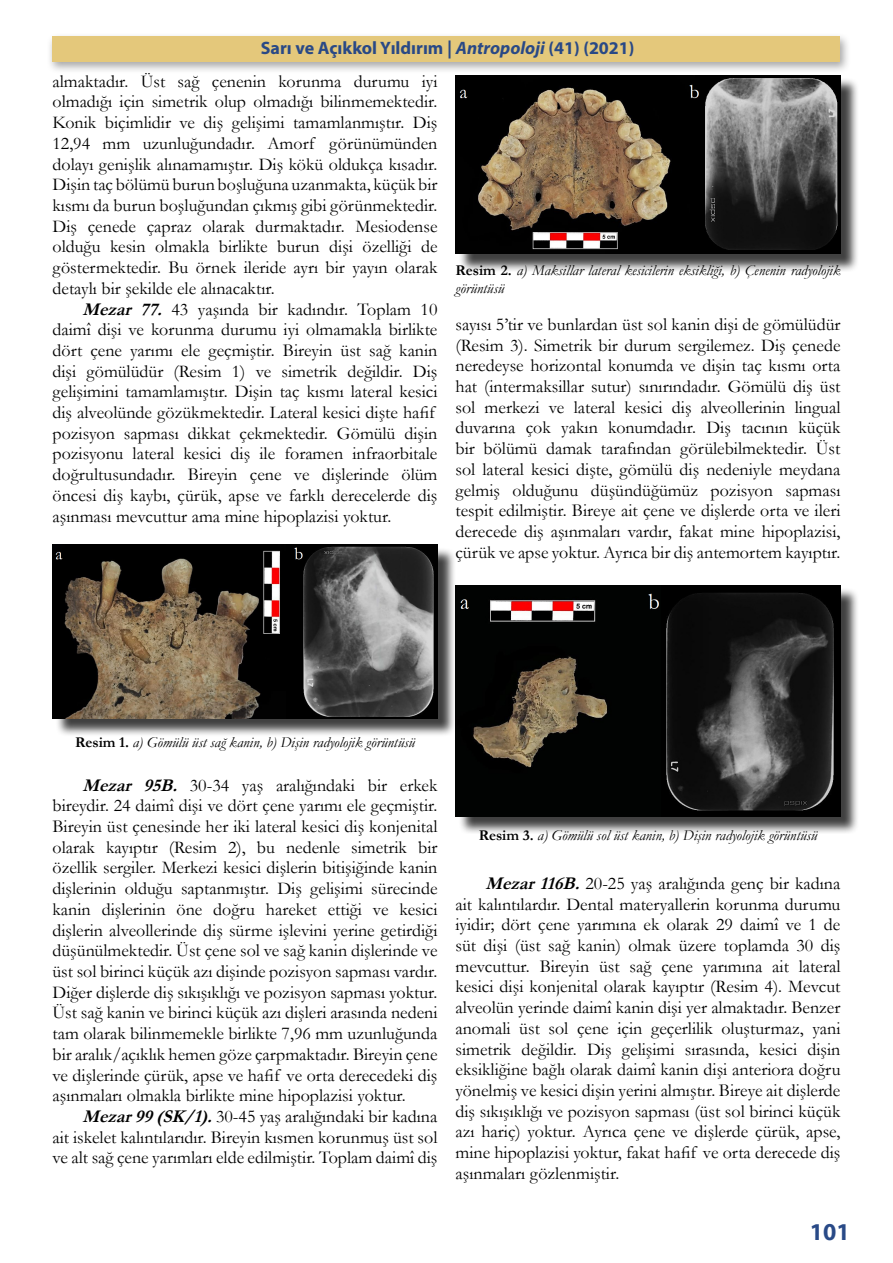
<style>
.page{position:relative;width:893px;height:1263px;background:#fff}
.page>*{position:absolute;margin:0;border:0;box-sizing:border-box;transform-origin:0 0}
.t1{font:700 24px "Myriad Pro";color:#294a87}
.Yazar_Bilgisi{font:18px/20.7px "Garamond";color:#000;text-align:justify}
.t2{font:700 18px "Myriad Pro";color:#294986}
.t3{font:italic 15px/18px "Garamond";color:#000}
.s1{font-style:italic}
.s2{font-weight:700;font-style:italic}
.s3{font-weight:700;font-style:normal}
</style>
<div class="page">
<div style="left:55px;top:547px;width:401px;height:190px;background:#000;opacity:.75"></div>
<img style="left:52px;top:545px;width:385px;height:174px">
<div style="left:46px;top:32px;width:805px;height:42px;background:#000;opacity:.35"></div>
<div style="left:52px;top:37px;width:788px;height:25px;background:#e4c87b"></div>
<div style="left:458px;top:77px;width:401px;height:195px;background:#000;opacity:.75"></div>
<img style="left:455px;top:75px;width:385px;height:179px">
<div style="left:458px;top:587px;width:401px;height:247px;background:#000;opacity:.75"></div>
<img style="left:455px;top:585px;width:385px;height:231px">
<p class="t2" style="left:261px;top:36px;width:375px">Sarı ve Açıkkol Yıldırım | <span class="s1">Antropoloji</span> (41) (2021)</p>
<p class="Yazar_Bilgisi" style="left:52px;top:70px;width:386px">almaktadır. Üst sağ çenenin korunma durumu iyi olmadığı için simetrik olup olmadığı bilinmemektedir.<br>Konik biçimlidir ve diş gelişimi tamamlanmıştır. Diş 12,94 mm uzunluğundadır. Amorf görünümünden dolayı genişlik alınamamıştır. Diş kökü oldukça kısadır.<br>Dişin taç bölümü burun boşluğuna uzanmakta, küçük bir kısmı da burun boşluğundan çıkmış gibi görünmektedir.<br>Diş çenede çapraz olarak durmaktadır. Mesiodense olduğu kesin olmakla birlikte burun dişi özelliği de göstermektedir. Bu örnek ileride ayrı bir yayın olarak detaylı bir şekilde ele alınacaktır.</p>
<p class="Yazar_Bilgisi" style="left:52px;top:298px;width:386px;text-align:left;text-indent:30px"><span class="s2">Mezar 77.</span> 43 yaşında bir kadındır. Toplam 10 daimî dişi ve korunma durumu iyi olmamakla birlikte dört çene yarımı ele geçmiştir. Bireyin üst sağ kanin dişi gömülüdür (Resim 1) ve simetrik değildir. Diş gelişimini tamamlamıştır. Dişin taç kısmı lateral kesici diş alveolünde gözükmektedir. Lateral kesici dişte hafif pozisyon sapması dikkat çekmektedir. Gömülü dişin pozisyonu lateral kesici diş ile foramen infraorbitale doğrultusundadır. Bireyin çene ve dişlerinde ölüm öncesi diş kaybı, çürük, apse ve farklı derecelerde diş aşınması mevcuttur ama mine hipoplazisi yoktur.</p>
<p class="t3" style="left:455px;top:261px;width:386px"><span class="s3">Resim 2.</span> a) Maksillar lateral kesicilerin eksikliği, b) Çenenin radyolojik görüntüsü</p>
<p class="Yazar_Bilgisi" style="left:455px;top:313px;width:386px">sayısı 5’tir ve bunlardan üst sol kanin dişi de gömülüdür (Resim 3). Simetrik bir durum sergilemez. Diş çenede neredeyse horizontal konumda ve dişin taç kısmı orta hat (intermaksillar sutur) sınırındadır. Gömülü diş üst sol merkezi ve lateral kesici diş alveollerinin lingual duvarına çok yakın konumdadır. Diş tacının küçük bir bölümü damak tarafından görülebilmektedir. Üst sol lateral kesici dişte, gömülü diş nedeniyle meydana gelmiş olduğunu düşündüğümüz pozisyon sapması tespit edilmiştir. Bireye ait çene ve dişlerde orta ve ileri derecede diş aşınmaları vardır, fakat mine hipoplazisi, çürük ve apse yoktur. Ayrıca bir diş antemortem kayıptır.</p>
<p class="t3" style="left:75px;top:732px;width:341px"><span class="s3">Resim 1.</span> a) Gömülü üst sağ kanin, b) Dişin radyolojik görüntüsü</p>
<p class="Yazar_Bilgisi" style="left:53px;top:774px;width:386px;text-indent:30px"><span class="s2">Mezar 95B.</span> 30-34 yaş aralığındaki bir erkek bireydir. 24 daimî dişi ve dört çene yarımı ele geçmiştir.<br>Bireyin üst çenesinde her iki lateral kesici diş konjenital olarak kayıptır (Resim 2), bu nedenle simetrik bir özellik sergiler. Merkezi kesici dişlerin bitişiğinde kanin dişlerinin olduğu saptanmıştır. Diş gelişimi sürecinde kanin dişlerinin öne doğru hareket ettiği ve kesici dişlerin alveollerinde diş sürme işlevini yerine getirdiği düşünülmektedir. Üst çene sol ve sağ kanin dişlerinde ve üst sol birinci küçük azı dişinde pozisyon sapması vardır.<br>Diğer dişlerde diş sıkışıklığı ve pozisyon sapması yoktur.<br>Üst sağ kanin ve birinci küçük azı dişleri arasında nedeni tam olarak bilinmemekle birlikte 7,96 mm uzunluğunda bir aralık/açıklık hemen göze çarpmaktadır. Bireyin çene ve dişlerinde çürük, apse ve hafif ve orta derecedeki diş aşınmaları olmakla birlikte mine hipoplazisi yoktur.</p>
<p class="Yazar_Bilgisi" style="left:53px;top:1105px;width:386px;text-indent:30px"><span class="s2">Mezar99(SK/1).</span>30-45 yaş aralığındaki bir kadına ait iskelet kalıntılarıdır. Bireyin kısmen korunmuş üst sol ve alt sağ çene yarımları elde edilmiştir. Toplam daimî diş</p>
<p class="t3" style="left:479px;top:825px;width:340px"><span class="s3">Resim 3.</span> a) Gömülü sol üst kanin, b) Dişin radyolojik görüntüsü</p>
<p class="Yazar_Bilgisi" style="left:455px;top:872px;width:386px;text-indent:30px"><span class="s2">Mezar116B.</span>20-25 yaş aralığında genç bir kadına ait kalıntılardır. Dental materyallerin korunma durumu iyidir; dört çene yarımına ek olarak 29 daimî ve 1 de süt dişi (üst sağ kanin) olmak üzere toplamda 30 diş mevcuttur. Bireyin üst sağ çene yarımına ait lateral kesici dişi konjenital olarak kayıptır (Resim 4). Mevcut alveolün yerinde daimî kanin dişi yer almaktadır. Benzer anomali üst sol çene için geçerlilik oluşturmaz, yani simetrik değildir. Diş gelişimi sırasında, kesici dişin eksikliğine bağlı olarak daimî kanin dişi anteriora doğru yönelmiş ve kesici dişin yerini almıştır. Bireye ait dişlerde diş sıkışıklığı ve pozisyon sapması (üst sol birinci küçük azı hariç) yoktur. Ayrıca çene ve dişlerde çürük, apse, mine hipoplazisi yoktur, fakat hafif ve orta derecede diş aşınmaları gözlenmiştir.</p>
<h1 class="t1" style="left:810px;top:1216px;width:41px">101</h1>
</div>
